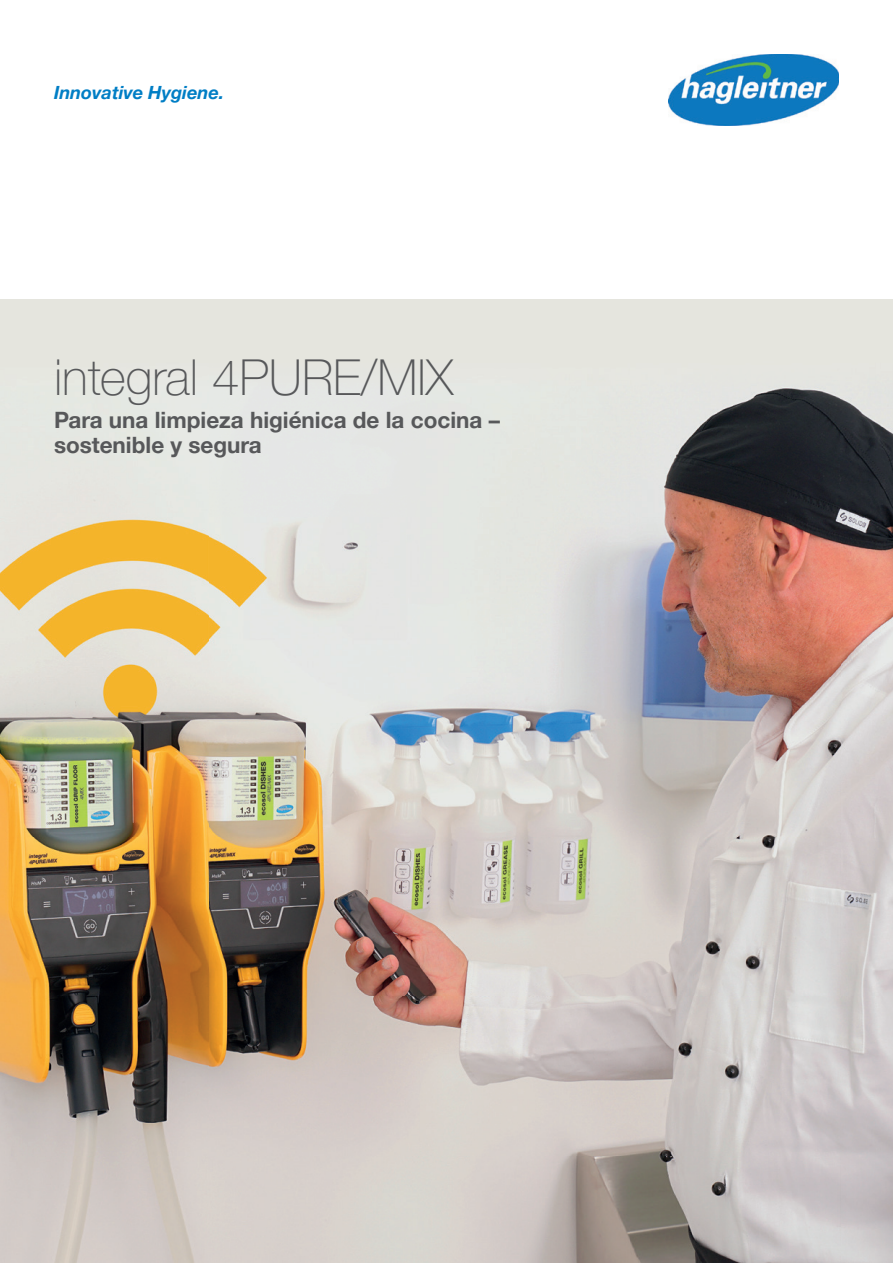
<style>
.page{position:relative;width:893px;height:1263px;background:#fff}
.page>*{position:absolute;margin:0;border:0;box-sizing:border-box;transform-origin:0 0}
.t1{font:100 49.5px "Helvetica Neue LTW1 G";color:#57585a}
.t2{font:700 22.5px/25.5px "Helvetica Neue LTW1 G";color:#57585a}
.t3{font:italic 700 18.15px "Helvetica Neue LTW1 G";color:#007ec5}
</style>
<div class="page">
<div style="left:0;top:300px;width:893px;height:963px;background:#e5e5de"></div>
<img style="left:0;top:387px;width:893px;height:876px">
<img style="left:669px;top:54px;width:170px;height:71px">
<p class="t3" style="left:54px;top:81px;width:172px">Innovative Hygiene.</p>
<h1 class="t1" style="left:54px;top:348px;width:401px">integral 4PURE/MIX</h1>
<p class="t2" style="left:54px;top:407px;width:447px">Para una limpieza higiénica de la cocina – sostenible y segura</p>
</div>
